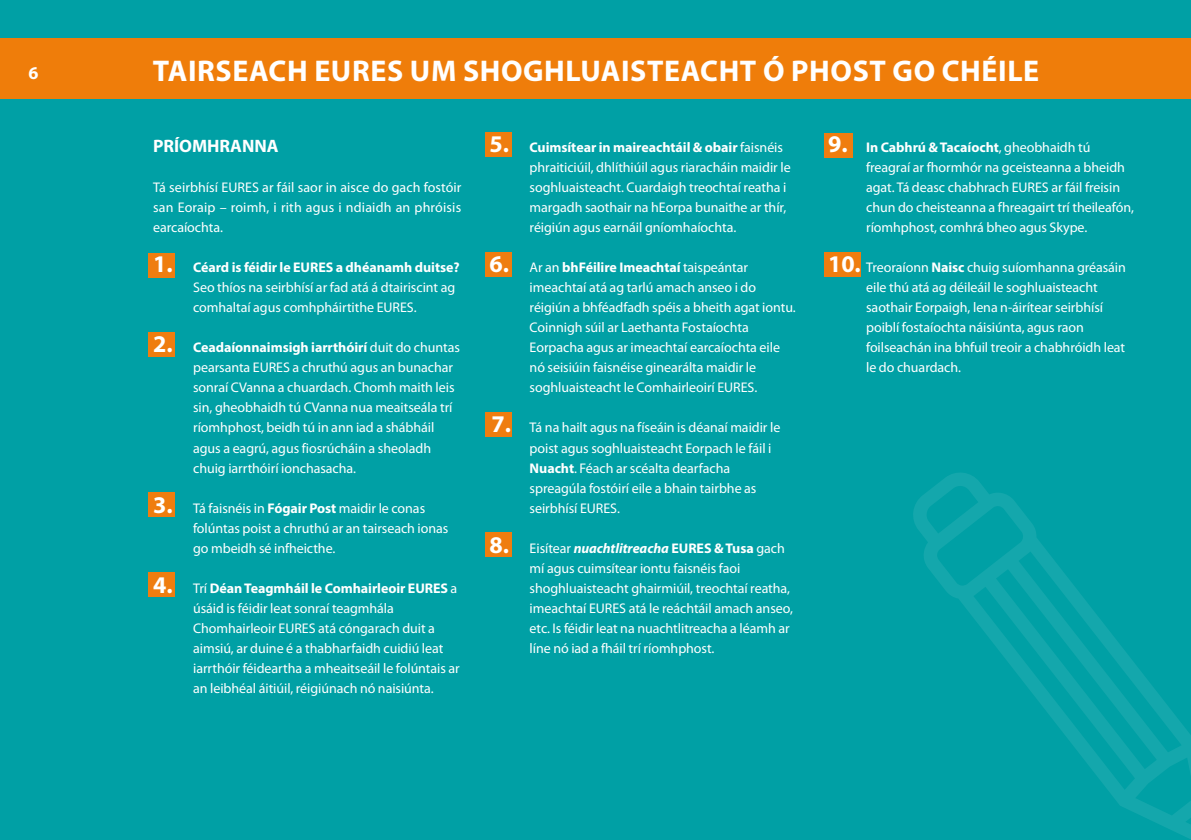
<style>
.page{position:relative;width:1191px;height:840px;background:#fff}
.page>*{position:absolute;margin:0;border:0;box-sizing:border-box;transform-origin:0 0}
.Page_Heading{font:700 30px "Myriad Pro";letter-spacing:.02em;color:#fff}
.Subheadings{font:700 18px "Myriad Pro";letter-spacing:-.005em;color:#fff}
.Page_Body_Text{font:14px/20px "Myriad Pro";letter-spacing:-.005em;color:#fff}
.s1{font-weight:700;font-size:24px}
.s2{font-weight:700}
.s3{font-weight:700;font-style:italic}
</style>
<div class="page">
<div style="left:0;top:0;width:1191px;height:839px;background:#00a0a5"></div>
<div style="left:0;top:38px;width:1191px;height:61px;background:#ef7d0a"></div>
<div style="left:148px;top:253px;width:26px;height:24px;background:#ef7d0f"></div>
<div style="left:148px;top:332px;width:26px;height:24px;background:#ef7d0f"></div>
<div style="left:148px;top:492px;width:26px;height:24px;background:#ef7d0f"></div>
<div style="left:148px;top:572px;width:26px;height:24px;background:#ef7d0f"></div>
<div style="left:485px;top:532px;width:26px;height:24px;background:#ef7d0f"></div>
<div style="left:485px;top:412px;width:26px;height:24px;background:#ef7d0f"></div>
<div style="left:485px;top:252px;width:26px;height:24px;background:#ef7d0f"></div>
<div style="left:485px;top:132px;width:26px;height:25px;background:#ef7d0f"></div>
<div style="left:824px;top:252px;width:36px;height:24px;background:#ef7d0f"></div>
<div style="left:824px;top:133px;width:28px;height:24px;background:#ef7d0f"></div>
<svg style="left:913px;top:473px;width:278px;height:366px"></svg>
<p class="Subheadings" style="left:28px;top:61px;width:11px">6</p>
<h1 class="Page_Heading" style="left:153px;top:51px;width:888px">TAIRSEACH EURES UM SHOGHLUAISTEACHT Ó PHOST GO CHÉILE</h1>
<h2 class="Subheadings" style="left:153px;top:134px;width:127px">PRÍOMHRANNA</h2>
<p class="Page_Body_Text" style="left:153px;top:177px;width:310px;text-align:justify">Tá seirbhísí EURES ar fáil saor in aisce do gach fostóir san Eoraip – roimh, i rith agus i ndiaidh an phróisis earcaíochta.</p>
<p class="Page_Body_Text" style="left:193px;top:257px;width:268px;text-indent:-40px"><span class="s1">1.</span> <span class="s2">Céard is féidir le EURES a dhéanamh duitse?<br></span>Seo thíos na seirbhísí ar fad atá á dtairiscint ag comhaltaí agus comhpháirtithe EURES.</p>
<p class="Page_Body_Text" style="left:193px;top:337px;width:268px;text-indent:-40px"><span class="s1">2.</span> <span class="s2">Ceadaíonnaimsigh iarrthóirí</span> duit do chuntas pearsanta EURES a chruthú agus an bunachar sonraí CVanna a chuardach. Chomh maith leis sin, gheobhaidh tú CVanna nua meaitseála trí ríomhphost, beidh tú in ann iad a shábháil agus a eagrú, agus fiosrúcháin a sheoladh chuig iarrthóirí ionchasacha.</p>
<p class="Page_Body_Text" style="left:193px;top:497px;width:257px;text-indent:-40px"><span class="s1">3.</span> Tá faisnéis in <span class="s2">Fógair Post</span> maidir le conas folúntas poist a chruthú ar an tairseach ionas go mbeidh sé infheicthe.</p>
<p class="Page_Body_Text" style="left:193px;top:577px;width:268px;text-indent:-40px"><span class="s1">4.</span> Trí <span class="s2">Déan Teagmháil le Comhairleoir EURES</span> a úsáid is féidir leat sonraí teagmhála Chomhairleoir EURES atá cóngarach duit a aimsiú, ar duine é a thabharfaidh cuidiú leat iarrthóir féideartha a mheaitseáil le folúntais ar an leibhéal áitiúil, réigiúnach nó naisiúnta.</p>
<p class="Page_Body_Text" style="left:529px;top:137px;width:262px;text-indent:-40px"><span class="s1">5.</span> <span class="s2">Cuimsítear in maireachtáil &amp; obair</span> faisnéis phraiticiúil, dhlíthiúil agus riaracháin maidir le soghluaisteacht. Cuardaigh treochtaí reatha i margadh saothair na hEorpa bunaithe ar thír, réigiún agus earnáil gníomhaíochta.</p>
<p class="Page_Body_Text" style="left:529px;top:257px;width:268px;text-indent:-40px"><span class="s1">6.</span> Ar an <span class="s2">bhFéilire Imeachtaí</span> taispeántar imeachtaí atá ag tarlú amach anseo i do réigiún a bhféadfadh spéis a bheith agat iontu.<br>Coinnigh súil ar Laethanta Fostaíochta Eorpacha agus ar imeachtaí earcaíochta eile nó seisiúin faisnéise ginearálta maidir le soghluaisteacht le Comhairleoirí EURES.</p>
<p class="Page_Body_Text" style="left:529px;top:417px;width:252px;text-indent:-38px"><span class="s1">7.</span> Tá na hailt agus na físeáin is déanaí maidir le poist agus soghluaisteacht Eorpach le fáil i <span class="s2">Nuacht</span>. Féach ar scéalta dearfacha spreagúla fostóirí eile a bhain tairbhe as seirbhísí EURES.</p>
<p class="Page_Body_Text" style="left:529px;top:537px;width:265px;text-indent:-40px"><span class="s1">8.</span> Eisítear <span class="s3">nuachtlitreacha</span> <span class="s2">EURES &amp; Tusa</span> gach mí agus cuimsítear iontu faisnéis faoi shoghluaisteacht ghairmiúil, treochtaí reatha, imeachtaí EURES atá le reáchtáil amach anseo, etc. Is féidir leat na nuachtlitreacha a léamh ar líne nó iad a fháil trí ríomhphost.</p>
<p class="Page_Body_Text" style="left:866px;top:137px;width:269px;text-indent:-38px"><span class="s1">9.</span> <span class="s2">In Cabhrú &amp; Tacaíocht</span>, gheobhaidh tú freagraí ar fhormhór na gceisteanna a bheidh agat. Tá deasc chabhrach EURES ar fáil freisin chun do cheisteanna a fhreagairt trí theileafón, ríomhphost, comhrá bheo agus Skype.</p>
<p class="Page_Body_Text" style="left:866px;top:257px;width:261px;text-indent:-38px"><span class="s1">10.</span> Treoraíonn <span class="s2">Naisc</span> chuig suíomhanna gréasáin eile thú atá ag déileáil le soghluaisteacht saothair Eorpaigh, lena n-áirítear seirbhísí poiblí fostaíochta náisiúnta, agus raon foilseachán ina bhfuil treoir a chabhróidh leat le do chuardach.</p>
</div>
